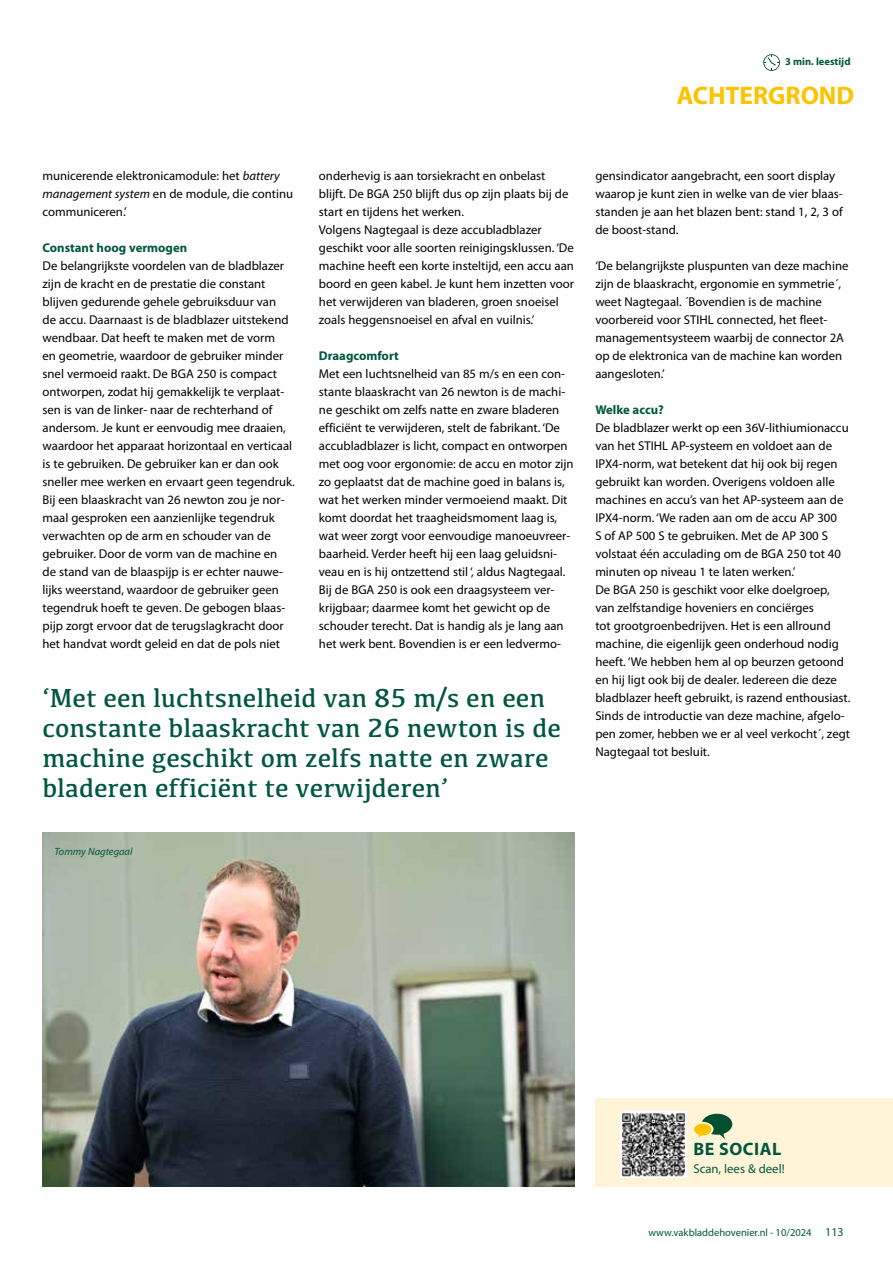
<style>
.page{position:relative;width:893px;height:1263px;background:#fff}
.page>*{position:absolute;margin:0;border:0;box-sizing:border-box;transform-origin:0 0}
.t1{font:27px/30px "Kefa";color:#00573f}
.t2{font:700 25.5px "Myriad Pro";color:#fdc200}
.t3{font:700 18px "Myriad Pro";letter-spacing:.03em;color:#00573f}
.t4{font:12.75px/18px "Myriad Pro";color:#000}
.t5{font:700 12.75px "Myriad Pro";color:#00573f}
.t6{font:12.75px "Myriad Pro";color:#00573f}
.t7{font:10.5px "Myriad Pro";color:#00573f}
.t8{font:italic 10.5px "Myriad Pro";color:#00573f}
.t9{font:700 10.5px "Myriad Pro";color:#00573f}
.s1{font-style:italic}
.s2{font-size:12px}
</style>
<div class="page">
<img style="left:43px;top:833px;width:531px;height:353px">
<svg style="left:763px;top:54px;width:17px;height:17px"></svg>
<div style="left:595px;top:1098px;width:298px;height:89px;background:#fff4d7"></div>
<img style="left:621px;top:1111px;width:65px;height:66px">
<svg style="left:694px;top:1114px;width:38px;height:25px"></svg>
<p class="t9" style="left:785px;top:55px;width:67px">3 min. leestijd</p>
<h2 class="t2" style="left:677px;top:79px;width:179px">ACHTERGROND</h2>
<p class="t4" style="left:43px;top:167px;width:252px">municerende elektronicamodule: het <span class="s1">battery management system</span> en de module, die continu communiceren.’</p>
<p class="t5" style="left:43px;top:239px;width:146px">Constant hoog vermogen</p>
<p class="t4" style="left:43px;top:257px;width:254px">De belangrijkste voordelen van de bladblazer zijn de kracht en de prestatie die constant blijven gedurende gehele gebruiksduur van<br>de accu. Daarnaast is de bladblazer uitstekend wendbaar. Dat heeft te maken met de vorm<br>en geometrie, waardoor de gebruiker minder snel vermoeid raakt. De BGA 250 is compact ontworpen, zodat hij gemakkelijk te verplaat&shy;sen is van de linker- naar de rechterhand of andersom. Je kunt er eenvoudig mee draaien, waardoor het apparaat horizontaal en verticaal is te gebruiken. De gebruiker kan er dan ook sneller mee werken en ervaart geen tegendruk.<br>Bij een blaaskracht van 26 newton zou je nor&shy;maal gesproken een aanzienlijke tegendruk verwachten op de arm en schouder van de gebruiker. Door de vorm van de machine en<br>de stand van de blaaspijp is er echter nauwe&shy;lijks weerstand, waardoor de gebruiker geen tegendruk hoeft te geven. De gebogen blaas&shy;pijp zorgt ervoor dat de terugslagkracht door het handvat wordt geleid en dat de pols niet</p>
<p class="t4" style="left:319px;top:167px;width:257px">onderhevig is aan torsiekracht en onbelast blijft. De BGA 250 blijft dus op zijn plaats bij de start en tijdens het werken.<br>Volgens Nagtegaal is deze accubladblazer geschikt voor alle soorten reinigingsklussen. ‘De machine heeft een korte insteltijd, een accu aan boord en geen kabel. Je kunt hem inzetten voor het verwijderen van bladeren, groen snoeisel zoals heggensnoeisel en afval en vuilnis.’</p>
<p class="t5" style="left:319px;top:347px;width:81px">Draagcomfort</p>
<p class="t4" style="left:319px;top:365px;width:256px">Met een luchtsnelheid van 85 m/s en een con&shy;stante blaaskracht van 26 newton is de machi&shy;ne geschikt om zelfs natte en zware bladeren efficiënt te verwijderen, stelt de fabrikant. ‘De accubladblazer is licht, compact en ontworpen met oog voor ergonomie: de accu en motor zijn zo geplaatst dat de machine goed in balans is, wat het werken minder vermoeiend maakt. Dit komt doordat het traagheidsmoment laag is, wat weer zorgt voor eenvoudige manoeuvreer&shy;baarheid. Verder heeft hij een laag geluidsni&shy;veau en is hij ontzettend stil ‘, aldus Nagtegaal.<br>Bij de BGA 250 is ook een draagsysteem ver&shy;krijgbaar; daarmee komt het gewicht op de schouder terecht. Dat is handig als je lang aan het werk bent. Bovendien is er een ledvermo-</p>
<h1 class="t1" style="left:43px;top:682px;width:520px">‘Met een luchtsnelheid van 85 m/s en een constante blaaskracht van 26 newton is de machine geschikt om zelfs natte en zware bladeren efficiënt te verwijderen’</h1>
<p class="t8" style="left:55px;top:845px;width:79px">Tommy Nagtegaal</p>
<p class="t4" style="left:595px;top:167px;width:249px">gensindicator aangebracht, een soort display waarop je kunt zien in welke van de vier blaas&shy;standen je aan het blazen bent: stand 1, 2, 3 of de boost-stand.</p>
<p class="t4" style="left:595px;top:257px;width:255px">‘De belangrijkste pluspunten van deze machine zijn de blaaskracht, ergonomie en symmetrie´, weet Nagtegaal. ´Bovendien is de machine voorbereid voor STIHL connected, het fleet&shy;managementsysteem waarbij de connector 2A op de elektronica van de machine kan worden aangesloten.’</p>
<p class="t5" style="left:595px;top:402px;width:70px">Welke accu?</p>
<p class="t4" style="left:595px;top:419px;width:257px">De bladblazer werkt op een 36V-lithiumionaccu van het STIHL AP-systeem en voldoet aan de IPX4-norm, wat betekent dat hij ook bij regen gebruikt kan worden. Overigens voldoen alle machines en accu’s van het AP-systeem aan de IPX4-norm. ‘We raden aan om de accu AP 300<br>S of AP 500 S te gebruiken. Met de AP 300 S volstaat één acculading om de BGA 250 tot 40 minuten op niveau 1 te laten werken.’<br>De BGA 250 is geschikt voor elke doelgroep, van zelfstandige hoveniers en conciërges<br>tot grootgroenbedrijven. Het is een allround machine, die eigenlijk geen onderhoud nodig heeft. ‘We hebben hem al op beurzen getoond en hij ligt ook bij de dealer. Iedereen die deze bladblazer heeft gebruikt, is razend enthousiast.<br>Sinds de introductie van deze machine, afgelo&shy;pen zomer, hebben we er al veel verkocht´, zegt Nagtegaal tot besluit.</p>
<h3 class="t3" style="left:693px;top:1137px;width:89px">BE SOCIAL</h3>
<p class="t6" style="left:693px;top:1161px;width:93px">Scan, lees &amp; deel!</p>
<p class="t7" style="left:648px;top:1226px;width:197px">www.vakbladdehovenier.nl - 10/2024 <span class="s2">113</span></p>
</div>
